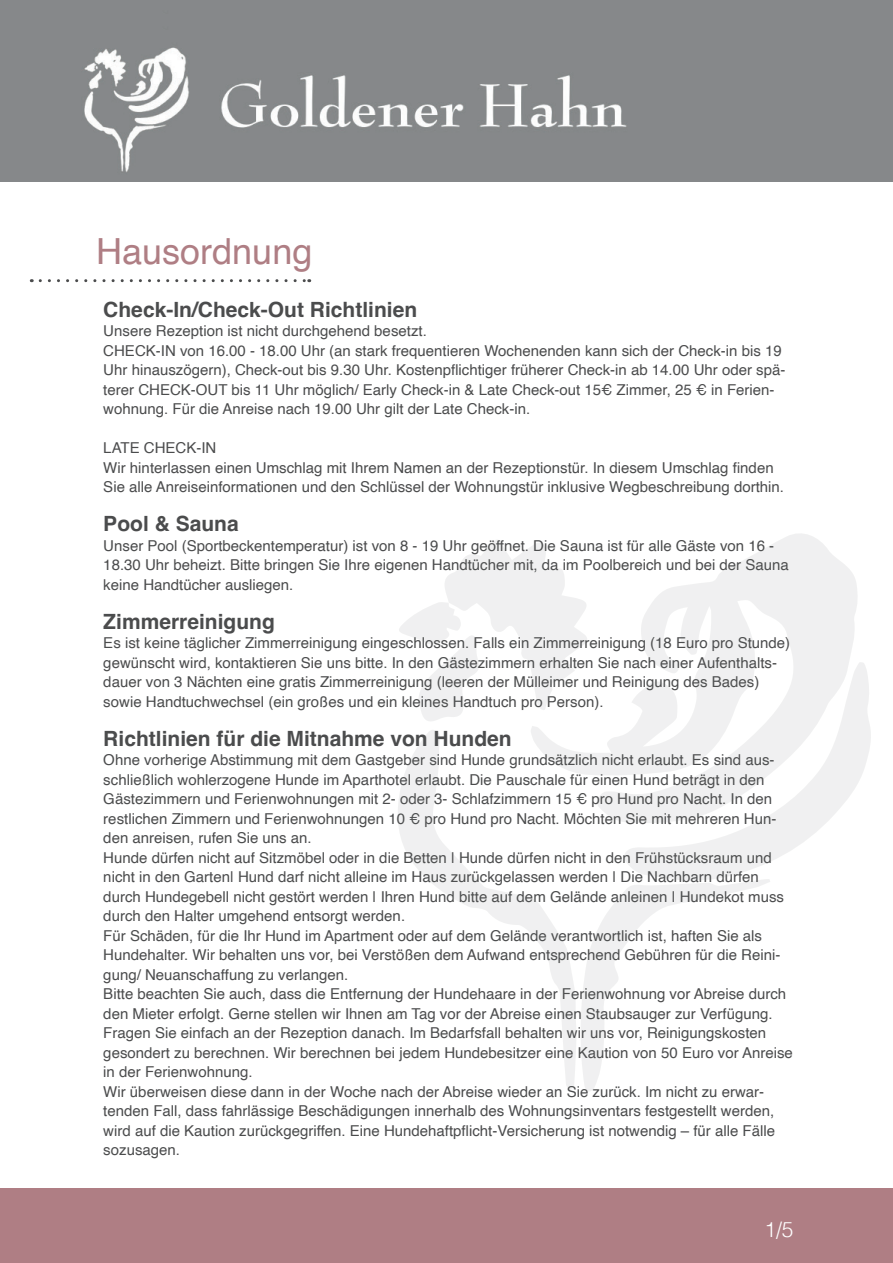
<style>
.page{position:relative;width:893px;height:1263px;background:#fff}
.page>*{position:absolute;margin:0;border:0;box-sizing:border-box;transform-origin:0 0}
.t1{font:36px "Helvetica";color:#af7e84}
.t2{font:700 21px "Helvetica";color:#4b4c4d}
.t3{font:300 21px "Helvetica";color:#fff}
.t4{font:15px/19.5px "Helvetica";color:#4b4c4d}
</style>
<div class="page">
<div style="left:0;top:15px;width:893px;height:15px;background:#86888a"></div>
<div style="left:0;top:1188px;width:893px;height:75px;background:#af7e84"></div>
<svg style="left:40px;top:279px;width:270px;height:3px"></svg>
<svg style="left:532px;top:534px;width:325px;height:287px"></svg>
<svg style="left:622px;top:662px;width:249px;height:217px;fill:#f0f0f1"></svg>
<svg style="left:398px;top:728px;width:179px;height:362px"></svg>
<svg style="left:581px;top:879px;width:189px;height:212px"></svg>
<svg style="left:399px;top:538px;width:189px;height:185px"></svg>
<img style="left:10px;top:30px;width:883px;height:152px">
<h1 class="t1" style="left:96px;top:223px;width:218px">Hausordnung</h1>
<h2 class="t2" style="left:103px;top:296px;width:315px">Check-In/Check-Out Richtlinien</h2>
<p class="t4" style="left:103px;top:322px;width:684px">Unsere Rezeption ist nicht durchgehend besetzt.<br>CHECK-IN von 16.00 - 18.00 Uhr (an stark frequentieren Wochenenden kann sich der Check-in bis 19<br>Uhr hinauszögern), Check-out bis 9.30 Uhr. Kostenpflichtiger früherer Check-in ab 14.00 Uhr oder spä&shy;terer CHECK-OUT bis 11 Uhr möglich/ Early Check-in &amp; Late Check-out 15€ Zimmer, 25 € in Ferien&shy;wohnung. Für die Anreise nach 19.00 Uhr gilt der Late Check-in.</p>
<p class="t4" style="left:103px;top:439px;width:682px">LATE CHECK-IN<br>Wir hinterlassen einen Umschlag mit Ihrem Namen an der Rezeptionstür. In diesem Umschlag finden<br>Sie alle Anreiseinformationen und den Schlüssel der Wohnungstür inklusive Wegbeschreibung dorthin.</p>
<h2 class="t2" style="left:103px;top:511px;width:137px">Pool &amp; Sauna</h2>
<p class="t4" style="left:103px;top:536px;width:687px">Unser Pool (Sportbeckentemperatur) ist von 8 - 19 Uhr geöffnet. Die Sauna ist für alle Gäste von 16 -<br>18.30 Uhr beheizt. Bitte bringen Sie Ihre eigenen Handtücher mit, da im Poolbereich und bei der Sauna keine Handtücher ausliegen.</p>
<h2 class="t2" style="left:103px;top:608px;width:173px">Zimmerreinigung</h2>
<p class="t4" style="left:103px;top:634px;width:688px">Es ist keine täglicher Zimmerreinigung eingeschlossen. Falls ein Zimmerreinigung (18 Euro pro Stunde) gewünscht wird, kontaktieren Sie uns bitte. In den Gästezimmern erhalten Sie nach einer Aufenthalts&shy;dauer von 3 Nächten eine gratis Zimmerreinigung (leeren der Mülleimer und Reinigung des Bades) sowie Handtuchwechsel (ein großes und ein kleines Handtuch pro Person).</p>
<h2 class="t2" style="left:103px;top:725px;width:410px">Richtlinien für die Mitnahme von Hunden</h2>
<p class="t4" style="left:103px;top:751px;width:691px">Ohne vorherige Abstimmung mit dem Gastgeber sind Hunde grundsätzlich nicht erlaubt. Es sind aus&shy;schließlich wohlerzogene Hunde im Aparthotel erlaubt. Die Pauschale für einen Hund beträgt in den Gästezimmern und Ferienwohnungen mit 2- oder 3- Schlafzimmern 15 € pro Hund pro Nacht. In den restlichen Zimmern und Ferienwohnungen 10 € pro Hund pro Nacht. Möchten Sie mit mehreren Hun&shy;den anreisen, rufen Sie uns an.<br>Hunde dürfen nicht auf Sitzmöbel oder in die Betten | Hunde dürfen nicht in den Frühstücksraum und nicht in den Garten| Hund darf nicht alleine im Haus zurückgelassen werden | Die Nachbarn dürfen durch Hundegebell nicht gestört werden | Ihren Hund bitte auf dem Gelände anleinen | Hundekot muss durch den Halter umgehend entsorgt werden.<br>Für Schäden, für die Ihr Hund im Apartment oder auf dem Gelände verantwortlich ist, haften Sie als Hundehalter. Wir behalten uns vor, bei Verstößen dem Aufwand entsprechend Gebühren für die Reini&shy;gung/ Neuanschaffung zu verlangen.<br>Bitte beachten Sie auch, dass die Entfernung der Hundehaare in der Ferienwohnung vor Abreise durch den Mieter erfolgt. Gerne stellen wir Ihnen am Tag vor der Abreise einen Staubsauger zur Verfügung.<br>Fragen Sie einfach an der Rezeption danach. Im Bedarfsfall behalten wir uns vor, Reinigungskosten gesondert zu berechnen. Wir berechnen bei jedem Hundebesitzer eine Kaution von 50 Euro vor Anreise in der Ferienwohnung.<br>Wir überweisen diese dann in der Woche nach der Abreise wieder an Sie zurück. Im nicht zu erwar&shy;tenden Fall, dass fahrlässige Beschädigungen innerhalb des Wohnungsinventars festgestellt werden, wird auf die Kaution zurückgegriffen. Eine Hundehaftpflicht-Versicherung ist notwendig – für alle Fälle sozusagen.</p>
<h2 class="t3" style="left:764px;top:1212px;width:31px">1/5</h2>
</div>
